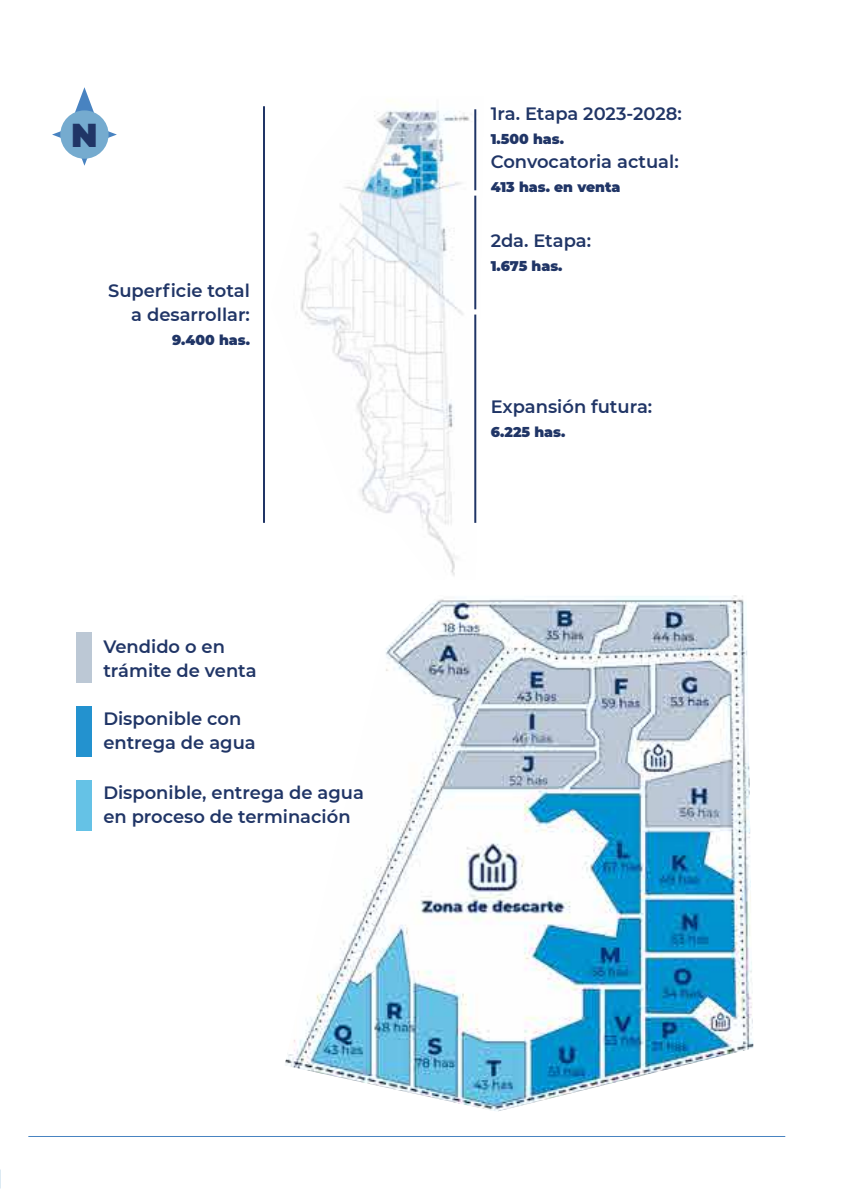
<style>
.page{position:relative;width:842px;height:1189px;background:#fff}
.page>*{position:absolute;margin:0;border:0;box-sizing:border-box;transform-origin:0 0}
.t1{font:900 33px "Montserrat";color:#203566}
.t2{font:600 17.8px/24px "Montserrat";color:#203566}
.t3{font:900 14px "Montserrat";color:#203566}
</style>
<div class="page">
<img style="left:285px;top:595px;width:468px;height:516px">
<svg style="left:52px;top:87px;width:65px;height:79px"></svg>
<div style="left:60px;top:110px;width:49px;height:49px;background:#75abcf;border-radius:50%"></div>
<hr style="left:28px;top:1135px;width:757px;height:1px;background:#4883c1">
<div style="left:77px;top:633px;width:15px;height:50px;background:#bcc8d5"></div>
<div style="left:77px;top:706px;width:15px;height:50px;background:#2392cf"></div>
<div style="left:77px;top:780px;width:15px;height:50px;background:#65c2e6"></div>
<img style="left:300px;top:100px;width:177px;height:476px">
<hr style="left:474px;top:109px;width:2px;height:81px;background:#203566">
<hr style="left:474px;top:196px;width:2px;height:113px;background:#203566">
<hr style="left:474px;top:314px;width:2px;height:209px;background:#203566">
<hr style="left:263px;top:106px;width:2px;height:417px;background:#203566">
<h1 class="t1" style="left:71px;top:110px;width:28px">N</h1>
<p class="t2" style="left:108px;top:278px;width:143px;text-align:right">Superficie total a desarrollar:</p>
<p class="t3" style="left:172px;top:330px;width:79px">9.400 has.</p>
<p class="t2" style="left:103px;top:633px;width:155px">Vendido o en trámite de venta</p>
<p class="t2" style="left:103px;top:705px;width:154px">Disponible con entrega de agua</p>
<p class="t2" style="left:103px;top:779px;width:262px">Disponible, entrega de agua en proceso de terminación</p>
<p class="t2" style="left:491px;top:101px;width:193px">1ra. Etapa 2023-2028:</p>
<p class="t3" style="left:491px;top:128px;width:75px">1.500 has.</p>
<p class="t2" style="left:491px;top:149px;width:189px">Convocatoria actual:</p>
<p class="t3" style="left:491px;top:177px;width:131px">413 has. en venta</p>
<p class="t2" style="left:491px;top:228px;width:102px">2da. Etapa:</p>
<p class="t3" style="left:491px;top:255px;width:73px">1.675 has.</p>
<p class="t2" style="left:491px;top:394px;width:163px">Expansión futura:</p>
<p class="t3" style="left:491px;top:422px;width:76px">6.225 has.</p>
</div>
